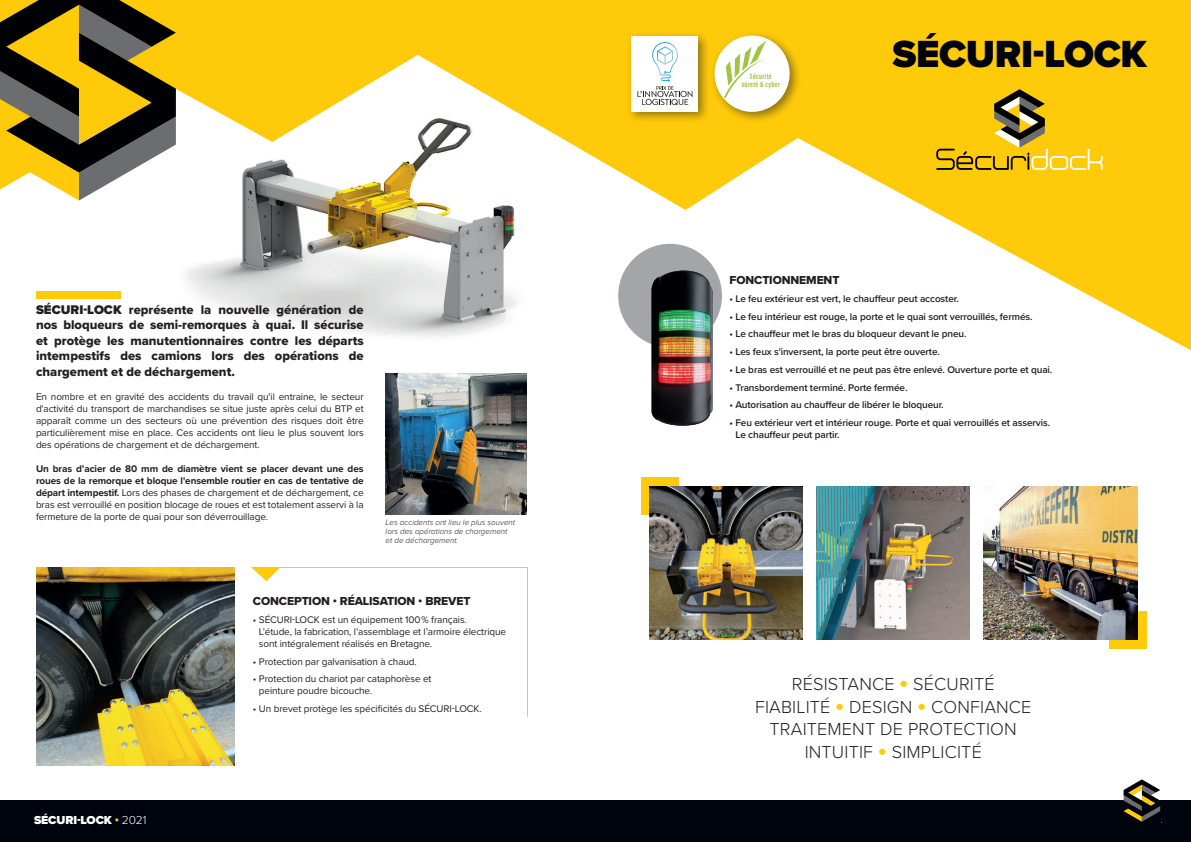
<style>
.page{position:relative;width:1191px;height:842px;background:#fff}
.page>*{position:absolute;margin:0;border:0;box-sizing:border-box;transform-origin:0 0}
.TITRE{font:900 39.2px "Proxima Nova";letter-spacing:-.01em;color:#00040f}
.TEXTE_COURANT{font:300 18px "Proxima Nova";letter-spacing:.01em;color:#231f20}
.INTER___CHAPO{font:13px/15.6px "Proxima Nova Extrabld";color:#231f20;text-align:justify}
.INTER___CHAPO-2{font:12px "Proxima Nova Extrabld";letter-spacing:-.01em;color:#231f20}
.TITRE-2{font:900 12px "Proxima Nova";letter-spacing:-.01em;color:#fff}
.TEXTE_COURANT-2{font:10px/12px "Proxima Nova";letter-spacing:-.01em;color:#231f20;text-align:justify}
.TEXTE_COURANT-3{font:600 10px/12px "Proxima Nova";letter-spacing:-.01em;color:#231f20}
.légendes{font:italic 300 8px/9px "Proxima Nova";color:#231f20}
.t1{font:700 7.9px/8.8px "Acumin Pro Extra Cond";letter-spacing:.04em;color:#a1c543;text-align:center}
.s1{font-family:"Proxima Nova";font-weight:900}
.s2{font-weight:700}
.s3{color:#feca0a}
.s4{font-weight:300}
.s5{font-weight:900;font-size:24px;color:#feca0a}
</style>
<div class="page">
<div style="left:641px;top:478px;width:37px;height:37px;background:#feca0a"></div>
<div style="left:1109px;top:611px;width:37px;height:37px;background:#feca0a"></div>
<svg style="left:120px;top:0;width:1071px;height:350px;fill:#feca0a"></svg>
<img style="left:385px;top:373px;width:142px;height:142px">
<img style="left:36px;top:567px;width:198px;height:198px">
<img style="left:649px;top:486px;width:153px;height:153px">
<img style="left:816px;top:486px;width:153px;height:153px">
<img style="left:984px;top:486px;width:153px;height:153px">
<img style="left:151px;top:108px;width:402px;height:242px">
<img style="left:646px;top:268px;width:70px;height:157px">
<svg style="left:281px;top:567px;width:247px;height:150px"></svg>
<div style="left:0;top:800px;width:1191px;height:42px;background:#00040f"></div>
<svg style="left:0;top:0;width:176px;height:201px"></svg>
<svg style="left:1123px;top:779px;width:37px;height:43px"></svg>
<svg style="left:936px;top:89px;width:166px;height:81px"></svg>
<div style="left:36px;top:291px;width:84px;height:8px;background:#feca0a"></div>
<svg style="left:251px;top:567px;width:30px;height:14px"></svg>
<div style="left:710px;top:31px;width:91px;height:93px;background:#231f20;opacity:.5"></div>
<div style="left:714px;top:36px;width:75px;height:76px;background:#fff;border-radius:50%"></div>
<svg style="left:724px;top:41px;width:42px;height:57px"></svg>
<div style="left:627px;top:31px;width:83px;height:92px;background:#231f20;opacity:.5"></div>
<div style="left:631px;top:36px;width:67px;height:75px;background:#fff"></div>
<svg style="left:637px;top:42px;width:55px;height:63px"></svg>
<p class="INTER___CHAPO" style="left:36px;top:301px;width:329px"><span class="s1">SÉCURI-LOCK</span> représente la nouvelle génération de nos bloqueurs de semi-remorques à quai. Il sécurise et protège les manutentionnaires contre les départs intempestifs des camions lors des opérations de chargement et de déchargement.</p>
<p class="TEXTE_COURANT-2" style="left:36px;top:390px;width:329px">En nombre et en gravité des accidents du travail qu'il entraine, le secteur d'activité du transport de marchandises se situe juste après celui du BTP et apparaît comme un des secteurs où une prévention des risques doit être particulièrement mise en place. Ces accidents ont lieu le plus souvent lors des opérations de chargement et de déchargement.</p>
<p class="TEXTE_COURANT-2" style="left:36px;top:462px;width:329px"><span class="s2">Un bras d’acier de 80 mm de diamètre vient se placer devant une des roues de la remorque et bloque l'ensemble routier en cas de tentative de départ intempestif.</span> Lors des phases de chargement et de déchargement, ce bras est verrouillé en position blocage de roues et est totalement asservi à la fermeture de la porte de quai pour son déverrouillage.</p>
<p class="légendes" style="left:386px;top:518px;width:131px">Les accidents ont lieu le plus souvent lors des opérations de chargement et de déchargement.</p>
<p class="TITRE-2" style="left:34px;top:811px;width:114px">SÉCURI-LOCK <span class="s3">•</span> <span class="s4">2021</span></p>
<p class="INTER___CHAPO-2" style="left:253px;top:592px;width:219px">CONCEPTION • RÉALISATION • BREVET</p>
<p class="TEXTE_COURANT-2" style="left:259px;top:613px;width:249px;text-align:left;text-indent:-6px">• SÉCURI-LOCK est un équipement 100 % français.<br>L’étude, la fabrication, l’assemblage et l’armoire électrique sont intégralement réalisés en Bretagne.</p>
<p class="TEXTE_COURANT-2" style="left:253px;top:655px;width:165px">• Protection par galvanisation à chaud.</p>
<p class="TEXTE_COURANT-2" style="left:259px;top:673px;width:174px;text-indent:-6px">• Protection du chariot par cataphorèse et peinture poudre bicouche.</p>
<p class="TEXTE_COURANT-2" style="left:253px;top:702px;width:230px">• Un brevet protège les spécificités du SÉCURI-LOCK.</p>
<p class="t1" style="left:741px;top:72px;width:40px">Sécurité sûreté &amp; cyber</p>
<p class="TITRE" style="left:892px;top:25px;width:256px">SÉCURI-LOCK</p>
<p class="INTER___CHAPO-2" style="left:729px;top:271px;width:111px">FONCTIONNEMENT</p>
<p class="TEXTE_COURANT-3" style="left:729px;top:292px;width:231px">• Le feu extérieur est vert, le chauffeur peut accoster.</p>
<p class="TEXTE_COURANT-3" style="left:729px;top:310px;width:304px">• Le feu intérieur est rouge, la porte et le quai sont verrouillés, fermés.</p>
<p class="TEXTE_COURANT-3" style="left:729px;top:328px;width:239px">• Le chauffeur met le bras du bloqueur devant le pneu.</p>
<p class="TEXTE_COURANT-3" style="left:729px;top:345px;width:212px">• Les feux s'inversent, la porte peut être ouverte.</p>
<p class="TEXTE_COURANT-3" style="left:729px;top:363px;width:324px">• Le bras est verrouillé et ne peut pas être enlevé. Ouverture porte et quai.</p>
<p class="TEXTE_COURANT-3" style="left:729px;top:381px;width:179px">• Transbordement terminé. Porte fermée.</p>
<p class="TEXTE_COURANT-3" style="left:729px;top:399px;width:216px">• Autorisation au chauffeur de libérer le bloqueur.</p>
<p class="TEXTE_COURANT-3" style="left:735px;top:416px;width:316px;text-indent:-6px">• Feu extérieur vert et intérieur rouge. Porte et quai verrouillés et asservis.<br>Le chauffeur peut partir.</p>
<p class="TEXTE_COURANT" style="left:792px;top:671px;width:204px">RÉSISTANCE <span class="s5">•</span> SÉCURITÉ</p>
<p class="TEXTE_COURANT" style="left:755px;top:693px;width:278px">FIABILITÉ <span class="s5">•</span> DESIGN <span class="s5">•</span> CONFIANCE</p>
<p class="TEXTE_COURANT" style="left:769px;top:716px;width:249px">TRAITEMENT DE PROTECTION</p>
<p class="TEXTE_COURANT" style="left:804px;top:739px;width:179px">INTUITIF <span class="s5">•</span> SIMPLICITÉ</p>
</div>
